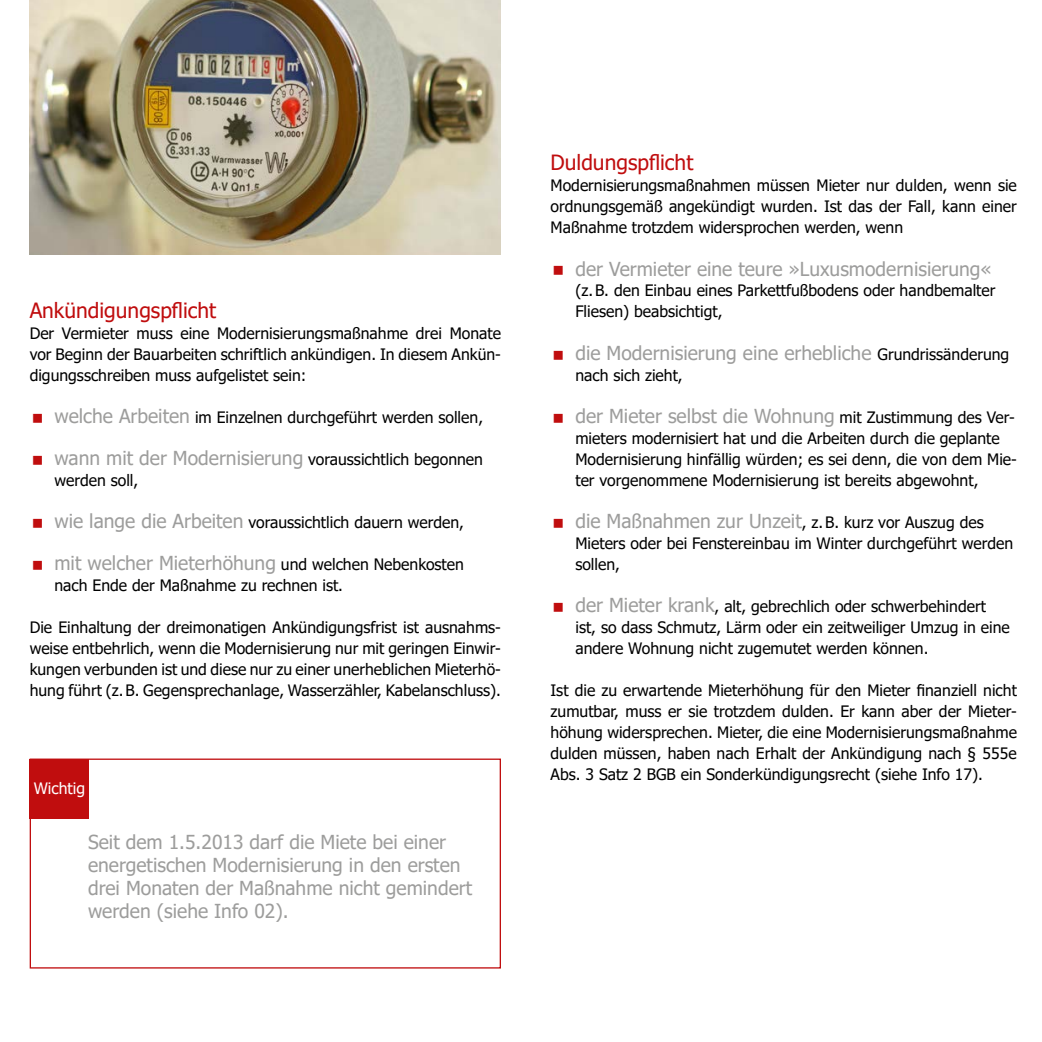
<style>
.page{position:relative;width:1042px;height:1042px;background:#fff}
.page>*{position:absolute;margin:0;border:0;box-sizing:border-box;transform-origin:0 0}
.t1{font:21px "Tahoma";color:#c00d0e}
.t2{font:19.25px/23.1px "Tahoma";color:#9d9d9c}
.t3{font:15.75px/21px "Tahoma";color:#000;text-align:justify}
.t4{font:15.75px "Tahoma";color:#fff}
.s1{font-size:19.25px;color:#9d9d9c}
.s2{font-size:15.75px;color:#000}
</style>
<div class="page">
<img style="left:30px;top:1px;width:471px;height:253px">
<div style="left:30px;top:758px;width:471px;height:210px;border:1px solid #c00d0e"></div>
<div style="left:30px;top:758px;width:59px;height:60px;background:#c00d0e"></div>
<h1 class="t1" style="left:30px;top:296px;width:188px">Ankündigungspflicht</h1>
<p class="t3" style="left:30px;top:323px;width:473px">Der Vermieter muss eine Modernisierungsmaßnahme drei Monate vor Beginn der Bauarbeiten schriftlich ankündigen. In diesem Ankün&shy;digungsschreiben muss aufgelistet sein:</p>
<p class="t3" style="left:54px;top:407px;width:430px"><span class="s1">welche Arbeiten</span> im Einzelnen durchgeführt werden sollen,</p>
<p class="t2" style="left:54px;top:447px;width:430px">wann mit der Modernisierung <span class="s2">voraussichtlich begonnen</span></p>
<p class="t3" style="left:54px;top:470px;width:85px">werden soll,</p>
<p class="t3" style="left:54px;top:512px;width:411px"><span class="s1">wie lange die Arbeiten</span> voraussichtlich dauern werden,</p>
<p class="t2" style="left:54px;top:552px;width:411px">mit welcher Mieterhöhung <span class="s2">und welchen Nebenkosten</span></p>
<p class="t3" style="left:54px;top:575px;width:290px">nach Ende der Maßnahme zu rechnen ist.</p>
<p class="t3" style="left:30px;top:617px;width:473px">Die Einhaltung der dreimonatigen Ankündigungsfrist ist ausnahms&shy;weise entbehrlich, wenn die Modernisierung nur mit geringen Einwir&shy;kungen verbunden ist und diese nur zu einer unerheblichen Mieterhö&shy;hung führt (z. B. Gegensprechanlage, Wasserzähler, Kabelanschluss).</p>
<p class="t4" style="left:34px;top:777px;width:53px">Wichtig</p>
<p class="t2" style="left:88px;top:831px;width:386px">Seit dem 1.5.2013 darf die Miete bei einer energetischen Modernisierung in den ersten drei Monaten der Maßnahme nicht gemindert werden (siehe Info 02).</p>
<h1 class="t1" style="left:550px;top:149px;width:144px">Duldungspflicht</h1>
<p class="t3" style="left:550px;top:176px;width:468px">Modernisierungsmaßnahmen müssen Mieter nur dulden, wenn sie ordnungsgemäß angekündigt wurden. Ist das der Fall, kann einer Maßnahme trotzdem widersprochen werden, wenn</p>
<p class="t2" style="left:575px;top:258px;width:418px">der Vermieter eine teure »Luxusmodernisierung«</p>
<p class="t3" style="left:575px;top:281px;width:421px">(z. B. den Einbau eines Parkettfußbodens oder handbemalter<br>Fliesen) beabsichtigt,</p>
<p class="t2" style="left:575px;top:342px;width:435px">die Modernisierung eine erhebliche <span class="s2">Grundrissänderung</span></p>
<p class="t3" style="left:575px;top:365px;width:109px">nach sich zieht,</p>
<p class="t2" style="left:575px;top:405px;width:441px">der Mieter selbst die Wohnung <span class="s2">mit Zustimmung des Ver-</span></p>
<p class="t3" style="left:575px;top:428px;width:443px;text-align:left">mieters modernisiert hat und die Arbeiten durch die geplante<br>Modernisierung hinfällig würden; es sei denn, die von dem Mie&shy;ter vorgenommene Modernisierung ist bereits abgewohnt,</p>
<p class="t2" style="left:575px;top:510px;width:410px">die Maßnahmen zur Unzeit<span class="s2">, z. B. kurz vor Auszug des</span></p>
<p class="t3" style="left:575px;top:533px;width:439px">Mieters oder bei Fenstereinbau im Winter durchgeführt werden sollen,</p>
<p class="t3" style="left:575px;top:596px;width:436px;text-align:left"><span class="s1">der Mieter krank</span>, alt, gebrechlich oder schwerbehindert ist, so dass Schmutz, Lärm oder ein zeitweiliger Umzug in eine andere Wohnung nicht zugemutet werden können.</p>
<p class="t3" style="left:550px;top:680px;width:468px">Ist die zu erwartende Mieterhöhung für den Mieter finanziell nicht zumutbar, muss er sie trotzdem dulden. Er kann aber der Mieter&shy;höhung widersprechen. Mieter, die eine Modernisierungsmaßnahme dulden müssen, haben nach Erhalt der Ankündigung nach § 555e Abs. 3 Satz 2 BGB ein Sonderkündigungsrecht (siehe Info 17).</p>
</div>
